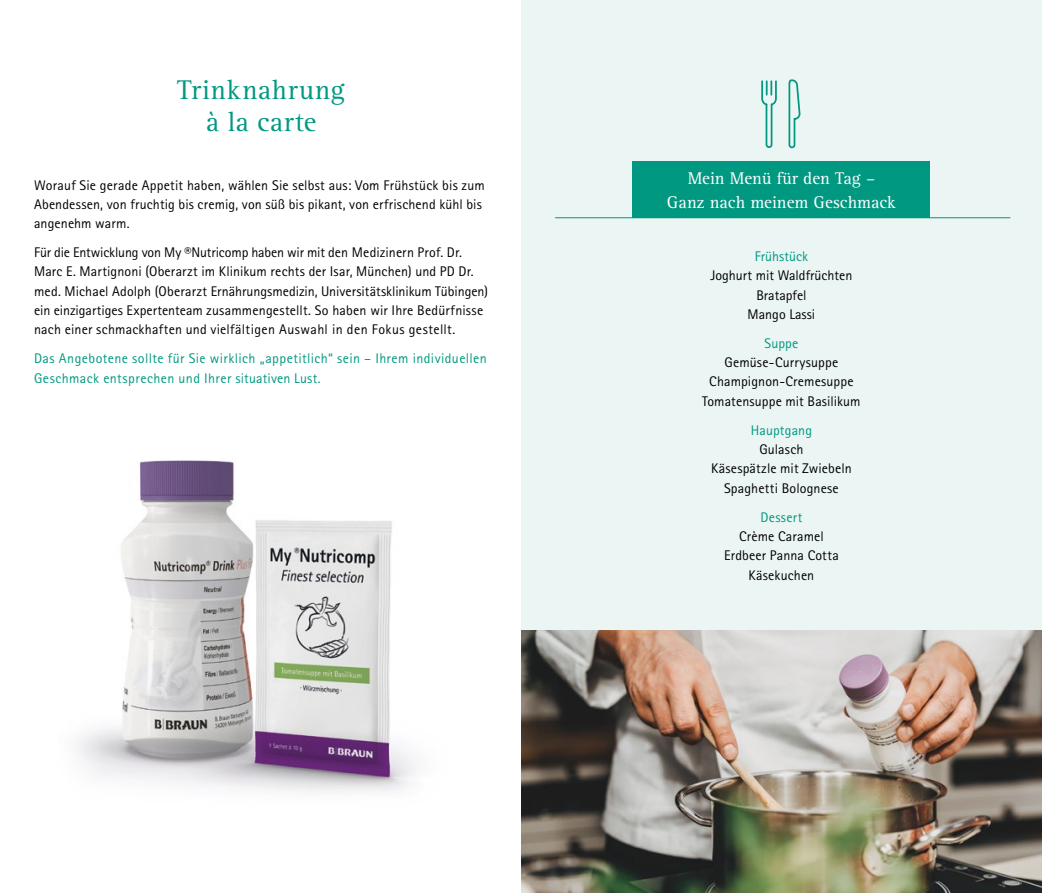
<style>
.page{position:relative;width:1042px;height:893px;background:#fff}
.page>*{position:absolute;margin:0;border:0;box-sizing:border-box;transform-origin:0 0}
.t1{font:28px/31.5px "Rotis Serif";letter-spacing:.025em;color:#009881;text-align:center}
.t2{font:17.5px/24.5px "Rotis Serif";color:#fff;text-align:center}
.t3{font:14px/19.2px "Rotis Sans Serif Pro";letter-spacing:.01em;color:#000;text-align:center}
.t4{font:14px/19.2px "Rotis Sans Serif Pro";letter-spacing:.025em;color:#009881}
.t5{font:14px "Rotis Sans Serif Pro";color:#009881}
</style>
<div class="page">
<div style="left:521px;top:0;width:521px;height:893px;background:#ebf5f3"></div>
<img style="left:78px;top:460px;width:340px;height:332px">
<svg style="left:788px;top:80px;width:13px;height:69px"></svg>
<svg style="left:761px;top:80px;width:16px;height:68px"></svg>
<div style="left:632px;top:162px;width:298px;height:56px;background:#009881"></div>
<hr style="left:555px;top:217px;width:455px;height:1px;background:#009881">
<img style="left:521px;top:630px;width:521px;height:263px">
<h1 class="t1" style="left:177px;top:75px;width:169px">Trinknahrung à la carte</h1>
<p class="t3" style="left:34px;top:175px;width:452px;text-align:left">Worauf Sie gerade Appetit haben, wählen Sie selbst aus: Vom Frühstück bis zum<br>Abendessen, von fruchtig bis cremig, von süß bis pikant, von erfrischend kühl bis angenehm warm.</p>
<p class="t3" style="left:34px;top:243px;width:455px;text-align:left">Für die Entwicklung von My ®Nutricomp haben wir mit den Medizinern Prof. Dr.<br>Marc E. Martignoni (Oberarzt im Klinikum rechts der Isar, München) und PD Dr. med. Michael Adolph (Oberarzt Ernährungsmedizin, Universitätsklinikum Tübingen) ein einzigartiges Expertenteam zusammengestellt. So haben wir Ihre Bedürfnisse nach einer schmackhaften und vielfältigen Auswahl in den Fokus gestellt.</p>
<p class="t4" style="left:34px;top:349px;width:454px">Das Angebotene sollte für Sie wirklich „appetitlich“ sein – Ihrem individuellen<br>Geschmack entsprechen und Ihrer situativen Lust.</p>
<p class="t2" style="left:667px;top:166px;width:231px">Mein Menü für den Tag –<br>Ganz nach meinem Geschmack</p>
<p class="t5" style="left:755px;top:248px;width:55px">Frühstück</p>
<p class="t3" style="left:710px;top:266px;width:143px">Joghurt mit Waldfrüchten<br>Bratapfel<br>Mango Lassi</p>
<p class="t4" style="left:764px;top:334px;width:35px">Suppe</p>
<p class="t3" style="left:702px;top:353px;width:160px">Gemüse-Currysuppe<br>Champignon-Cremesuppe<br>Tomatensuppe mit Basilikum</p>
<p class="t4" style="left:751px;top:421px;width:63px">Hauptgang</p>
<p class="t3" style="left:711px;top:440px;width:142px">Gulasch<br>Käsespätzle mit Zwiebeln<br>Spaghetti Bolognese</p>
<p class="t4" style="left:760px;top:508px;width:43px">Dessert</p>
<p class="t3" style="left:724px;top:527px;width:116px">Crème Caramel<br>Erdbeer Panna Cotta<br>Käsekuchen</p>
</div>
